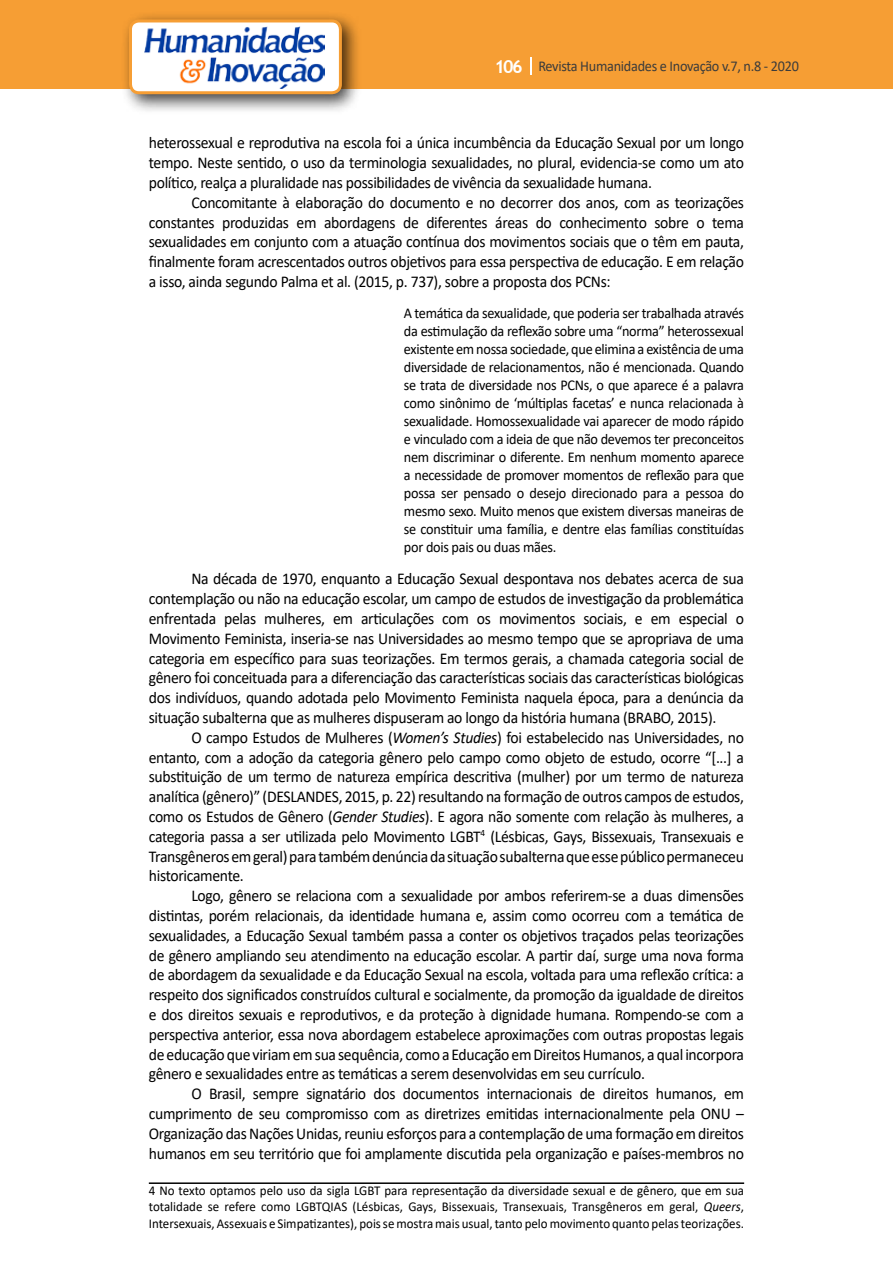
<style>
.page{position:relative;width:893px;height:1263px;background:#fff}
.page>*{position:absolute;margin:0;border:0;box-sizing:border-box;transform-origin:0 0}
.t1{font:16.5px/19.8px "Calibri";letter-spacing:-.02em;color:#000;text-align:justify;scale:.95 1}
.t2{font:15px/18px "Calibri";letter-spacing:-.02em;color:#000;text-align:justify;scale:.95 1}
.t3{font:15px "Calibri";letter-spacing:-.02em;color:#3c3c3b;scale:.95 1}
.t4{font:13.5px/16.2px "Calibri";color:#000;text-align:justify;scale:.96 1}
.s1{font-family:"Trebuchet MS";font-weight:700;font-size:18px;color:#fff}
.s2{font-style:italic}
</style>
<div class="page">
<div style="left:0;top:0;width:893px;height:88px;background:#f69e34"></div>
<svg style="left:530px;top:57px;width:2px;height:18px"></svg>
<div style="left:121px;top:11px;width:241px;height:103px;background:#000;opacity:.75"></div>
<div style="left:130px;top:21px;width:210px;height:72px;background:#fff;border-radius:9px"></div>
<img style="left:144px;top:27px;width:181px;height:62px">
<div style="left:129px;top:19px;width:213px;height:75px;border:3px solid #f69e34;border-radius:9px"></div>
<hr style="left:149px;top:1182px;width:595px;height:2px;background:#000">
<p class="t3" style="left:495px;top:56px;width:322px"><span class="s1">106</span> Revista Humanidades e Inovação v.7, n.8 - 2020</p>
<p class="t1" style="left:149px;top:133px;width:628px">heterossexual e reprodutiva na escola foi a única incumbência da Educação Sexual por um longo tempo. Neste sentido, o uso da terminologia sexualidades, no plural, evidencia-se como um ato político, realça a pluralidade nas possibilidades de vivência da sexualidade humana.</p>
<p class="t1" style="left:149px;top:192px;width:628px;text-indent:43px">Concomitante à elaboração do documento e no decorrer dos anos, com as teorizações constantes produzidas em abordagens de diferentes áreas do conhecimento sobre o tema sexualidades em conjunto com a atuação contínua dos movimentos sociais que o têm em pauta, finalmente foram acrescentados outros objetivos para essa perspectiva de educação. E em relação a isso, ainda segundo Palma et al. (2015, p. 737), sobre a proposta dos PCNs:</p>
<p class="t2" style="left:404px;top:303px;width:360px">A temática da sexualidade, que poderia ser trabalhada através da estimulação da reflexão sobre uma “norma” heterossexual existente em nossa sociedade, que elimina a existência de uma diversidade de relacionamentos, não é mencionada. Quando se trata de diversidade nos PCNs, o que aparece é a palavra como sinônimo de ‘múltiplas facetas’ e nunca relacionada à sexualidade. Homossexualidade vai aparecer de modo rápido e vinculado com a ideia de que não devemos ter preconceitos nem discriminar o diferente. Em nenhum momento aparece a necessidade de promover momentos de reflexão para que possa ser pensado o desejo direcionado para a pessoa do mesmo sexo. Muito menos que existem diversas maneiras de se constituir uma família, e dentre elas famílias constituídas por dois pais ou duas mães.</p>
<p class="t1" style="left:149px;top:569px;width:628px;text-indent:43px">Na década de 1970, enquanto a Educação Sexual despontava nos debates acerca de sua contemplação ou não na educação escolar, um campo de estudos de investigação da problemática enfrentada pelas mulheres, em articulações com os movimentos sociais, e em especial o Movimento Feminista, inseria-se nas Universidades ao mesmo tempo que se apropriava de uma categoria em específico para suas teorizações. Em termos gerais, a chamada categoria social de gênero foi conceituada para a diferenciação das características sociais das características biológicas dos indivíduos, quando adotada pelo Movimento Feminista naquela época, para a denúncia da situação subalterna que as mulheres dispuseram ao longo da história humana (BRABO, 2015).</p>
<p class="t1" style="left:149px;top:727px;width:628px;text-indent:43px">O campo Estudos de Mulheres (<span class="s2">Women’s Studies</span>) foi estabelecido nas Universidades, no entanto, com a adoção da categoria gênero pelo campo como objeto de estudo, ocorre “[...] a substituição de um termo de natureza empírica descritiva (mulher) por um termo de natureza analítica (gênero)” (DESLANDES, 2015, p. 22) resultando na formação de outros campos de estudos, como os Estudos de Gênero (<span class="s2">Gender Studies</span>). E agora não somente com relação às mulheres, a categoria passa a ser utilizada pelo Movimento LGBT<sup>4</sup> (Lésbicas, Gays, Bissexuais, Transexuais e Transgêneros em geral) para também denúncia da situação subalterna que esse público permaneceu historicamente.</p>
<p class="t1" style="left:149px;top:885px;width:628px;text-indent:43px">Logo, gênero se relaciona com a sexualidade por ambos referirem-se a duas dimensões distintas, porém relacionais, da identidade humana e, assim como ocorreu com a temática de sexualidades, a Educação Sexual também passa a conter os objetivos traçados pelas teorizações de gênero ampliando seu atendimento na educação escolar. A partir daí, surge uma nova forma de abordagem da sexualidade e da Educação Sexual na escola, voltada para uma reflexão crítica: a respeito dos significados construídos cultural e socialmente, da promoção da igualdade de direitos e dos direitos sexuais e reprodutivos, e da proteção à dignidade humana. Rompendo-se com a perspectiva anterior, essa nova abordagem estabelece aproximações com outras propostas legais de educação que viriam em sua sequência, como a Educação em Direitos Humanos, a qual incorpora gênero e sexualidades entre as temáticas a serem desenvolvidas em seu currículo.</p>
<p class="t1" style="left:149px;top:1083px;width:628px;text-indent:43px">O Brasil, sempre signatário dos documentos internacionais de direitos humanos, em cumprimento de seu compromisso com as diretrizes emitidas internacionalmente pela ONU – Organização das Nações Unidas, reuniu esforços para a contemplação de uma formação em direitos humanos em seu território que foi amplamente discutida pela organização e países-membros no</p>
<p class="t4" style="left:149px;top:1182px;width:622px">4 No texto optamos pelo uso da sigla LGBT para representação da diversidade sexual e de gênero, que em sua totalidade se refere como LGBTQIAS (Lésbicas, Gays, Bissexuais, Transexuais, Transgêneros em geral, <span class="s2">Queers</span>, Intersexuais, Assexuais e Simpatizantes), pois se mostra mais usual, tanto pelo movimento quanto pelas teorizações.</p>
</div>
